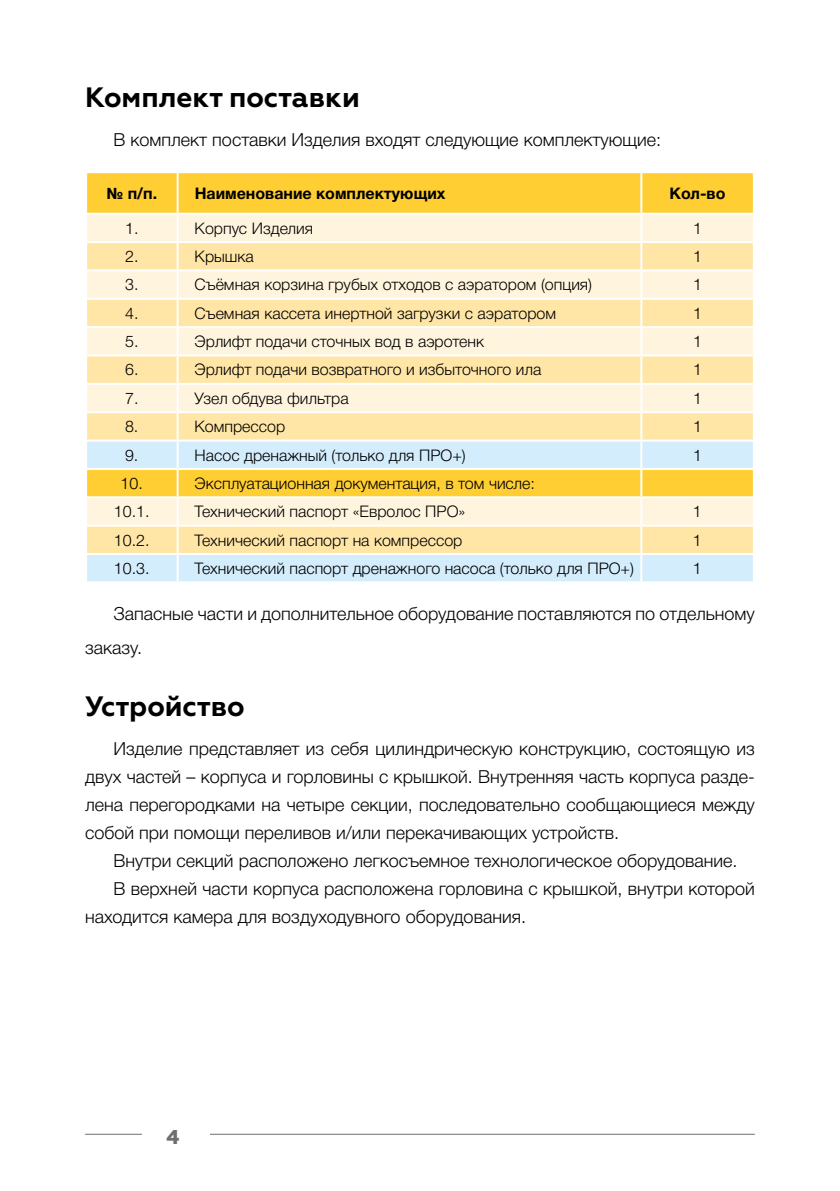
<style>
.page{position:relative;width:840px;height:1191px;background:#fff}
.page>*{position:absolute;margin:0;border:0;box-sizing:border-box;transform-origin:0 0}
.t1{font:700 28px "Geometria";color:#000}
.t2{font:800 20px "Geometria";color:#706f6f}
.t3{font:300 18px/28px "Helvetica Neue Cyr";color:#000}
.t4{font:300 16px "Helvetica Neue Cyr";color:#000}
.t5{font:700 16px "Helvetica Neue Cyr";color:#000}
</style>
<div class="page">
<hr style="left:85px;top:1133px;width:57px;height:1px;background:#706f6f">
<hr style="left:210px;top:1133px;width:544px;height:1px;background:#706f6f">
<div style="left:87px;top:173px;width:665px;height:40px;background:#ffce32"></div>
<div style="left:87px;top:215px;width:665px;height:26px;background:#fff5de"></div>
<svg style="left:87px;top:243px;width:665px;height:310px;background:#ffebba"></svg>
<svg style="left:87px;top:300px;width:665px;height:83px;background:#ffebb9"></svg>
<svg style="left:87px;top:385px;width:665px;height:139px;background:#fff0cc"></svg>
<svg style="left:87px;top:441px;width:665px;height:55px;background:#e9de99"></svg>
<div style="left:87px;top:555px;width:665px;height:26px;background:#d4edfc"></div>
<hr style="left:176px;top:173px;width:2px;height:40px;background:#fff">
<hr style="left:640px;top:173px;width:2px;height:40px;background:#fff">
<hr style="left:176px;top:215px;width:2px;height:26px;background:#fff">
<hr style="left:640px;top:215px;width:2px;height:26px;background:#fff">
<hr style="left:176px;top:243px;width:2px;height:26px;background:#fff">
<hr style="left:640px;top:243px;width:2px;height:26px;background:#fff">
<hr style="left:85px;top:269px;width:92px;height:2px;background:#fff">
<hr style="left:177px;top:269px;width:464px;height:2px;background:#fff">
<hr style="left:176px;top:271px;width:2px;height:27px;background:#fff">
<hr style="left:641px;top:269px;width:113px;height:2px;background:#fff">
<hr style="left:640px;top:271px;width:2px;height:27px;background:#fff">
<hr style="left:85px;top:298px;width:92px;height:2px;background:#fff">
<hr style="left:177px;top:298px;width:464px;height:2px;background:#fff">
<hr style="left:176px;top:300px;width:2px;height:26px;background:#fff">
<hr style="left:641px;top:298px;width:113px;height:2px;background:#fff">
<hr style="left:640px;top:300px;width:2px;height:26px;background:#fff">
<hr style="left:85px;top:326px;width:92px;height:2px;background:#fff">
<hr style="left:177px;top:326px;width:464px;height:2px;background:#fff">
<hr style="left:176px;top:328px;width:2px;height:26px;background:#fff">
<hr style="left:641px;top:326px;width:113px;height:2px;background:#fff">
<hr style="left:640px;top:328px;width:2px;height:26px;background:#fff">
<hr style="left:85px;top:354px;width:92px;height:2px;background:#fff">
<hr style="left:177px;top:354px;width:464px;height:2px;background:#fff">
<hr style="left:176px;top:356px;width:2px;height:27px;background:#fff">
<hr style="left:641px;top:354px;width:113px;height:2px;background:#fff">
<hr style="left:640px;top:356px;width:2px;height:27px;background:#fff">
<hr style="left:85px;top:383px;width:92px;height:2px;background:#fff">
<hr style="left:177px;top:383px;width:464px;height:2px;background:#fff">
<hr style="left:176px;top:385px;width:2px;height:26px;background:#fff">
<hr style="left:641px;top:383px;width:113px;height:2px;background:#fff">
<hr style="left:640px;top:385px;width:2px;height:26px;background:#fff">
<hr style="left:85px;top:411px;width:92px;height:2px;background:#fff">
<hr style="left:177px;top:411px;width:464px;height:2px;background:#fff">
<hr style="left:176px;top:413px;width:2px;height:26px;background:#fff">
<hr style="left:641px;top:411px;width:113px;height:2px;background:#fff">
<hr style="left:640px;top:413px;width:2px;height:26px;background:#fff">
<hr style="left:85px;top:439px;width:92px;height:2px;background:#fff">
<hr style="left:177px;top:439px;width:464px;height:2px;background:#fff">
<hr style="left:176px;top:441px;width:2px;height:27px;background:#fff">
<hr style="left:641px;top:439px;width:113px;height:2px;background:#fff">
<hr style="left:640px;top:441px;width:2px;height:27px;background:#fff">
<hr style="left:85px;top:468px;width:92px;height:2px;background:#fff">
<hr style="left:177px;top:468px;width:464px;height:2px;background:#fff">
<hr style="left:176px;top:470px;width:2px;height:26px;background:#fff">
<hr style="left:641px;top:468px;width:113px;height:2px;background:#fff">
<hr style="left:640px;top:470px;width:2px;height:26px;background:#fff">
<hr style="left:85px;top:496px;width:92px;height:2px;background:#fff">
<hr style="left:177px;top:496px;width:464px;height:2px;background:#fff">
<hr style="left:176px;top:498px;width:2px;height:26px;background:#fff">
<hr style="left:641px;top:496px;width:113px;height:2px;background:#fff">
<hr style="left:640px;top:498px;width:2px;height:26px;background:#fff">
<hr style="left:85px;top:524px;width:92px;height:2px;background:#fff">
<hr style="left:177px;top:524px;width:464px;height:2px;background:#fff">
<hr style="left:176px;top:526px;width:2px;height:27px;background:#fff">
<hr style="left:641px;top:524px;width:113px;height:2px;background:#fff">
<hr style="left:640px;top:526px;width:2px;height:27px;background:#fff">
<hr style="left:176px;top:555px;width:2px;height:26px;background:#fff">
<hr style="left:640px;top:555px;width:2px;height:26px;background:#fff">
<h1 class="t1" style="left:85px;top:80px;width:276px">Комплект поставки</h1>
<p class="t3" style="left:113px;top:126px;width:548px">В комплект поставки Изделия входят следующие комплектующие:</p>
<p class="t5" style="left:106px;top:184px;width:52px">№ п/п.</p>
<p class="t5" style="left:194px;top:184px;width:252px">Наименование комплектующих</p>
<p class="t5" style="left:669px;top:184px;width:57px">Кол-во</p>
<p class="t4" style="left:125px;top:219px;width:15px">1.</p>
<p class="t4" style="left:194px;top:219px;width:120px">Корпус Изделия</p>
<p class="t4" style="left:692px;top:219px;width:10px">1</p>
<p class="t4" style="left:125px;top:247px;width:15px">2.</p>
<p class="t4" style="left:194px;top:247px;width:61px">Крышка</p>
<p class="t4" style="left:692px;top:247px;width:10px">1</p>
<p class="t4" style="left:125px;top:276px;width:15px">3.</p>
<p class="t4" style="left:194px;top:276px;width:399px">Съёмная корзина грубых отходов с аэратором (опция)</p>
<p class="t4" style="left:692px;top:276px;width:10px">1</p>
<p class="t4" style="left:125px;top:304px;width:15px">4.</p>
<p class="t4" style="left:194px;top:304px;width:363px">Съемная кассета инертной загрузки с аэратором</p>
<p class="t4" style="left:692px;top:304px;width:10px">1</p>
<p class="t4" style="left:125px;top:333px;width:15px">5.</p>
<p class="t4" style="left:194px;top:333px;width:291px">Эрлифт подачи сточных вод в аэротенк</p>
<p class="t4" style="left:692px;top:333px;width:10px">1</p>
<p class="t4" style="left:125px;top:361px;width:15px">6.</p>
<p class="t4" style="left:194px;top:361px;width:348px">Эрлифт подачи возвратного и избыточного ила</p>
<p class="t4" style="left:692px;top:361px;width:10px">1</p>
<p class="t4" style="left:125px;top:389px;width:15px">7.</p>
<p class="t4" style="left:194px;top:389px;width:156px">Узел обдува фильтра</p>
<p class="t4" style="left:692px;top:389px;width:10px">1</p>
<p class="t4" style="left:125px;top:418px;width:15px">8.</p>
<p class="t4" style="left:194px;top:418px;width:92px">Компрессор</p>
<p class="t4" style="left:692px;top:418px;width:10px">1</p>
<p class="t4" style="left:125px;top:446px;width:15px">9.</p>
<p class="t4" style="left:194px;top:446px;width:272px">Насос дренажный (только для ПРО+)</p>
<p class="t4" style="left:692px;top:446px;width:10px">1</p>
<p class="t4" style="left:120px;top:474px;width:24px">10.</p>
<p class="t4" style="left:194px;top:474px;width:342px">Эксплуатационная документация, в том числе:</p>
<p class="t4" style="left:114px;top:503px;width:37px">10.1.</p>
<p class="t4" style="left:194px;top:503px;width:272px">Технический паспорт «Евролос ПРО»</p>
<p class="t4" style="left:692px;top:503px;width:10px">1</p>
<p class="t4" style="left:114px;top:531px;width:37px">10.2.</p>
<p class="t4" style="left:194px;top:531px;width:269px">Технический паспорт на компрессор</p>
<p class="t4" style="left:692px;top:531px;width:10px">1</p>
<p class="t4" style="left:114px;top:559px;width:37px">10.3.</p>
<p class="t4" style="left:194px;top:559px;width:441px">Технический паспорт дренажного насоса (только для ПРО+)</p>
<p class="t4" style="left:692px;top:559px;width:10px">1</p>
<p class="t3" style="left:85px;top:597px;width:671px;line-height:33.6px;text-indent:28px">Запасные части и дополнительное оборудование поставляются по отдельному заказу.</p>
<h1 class="t1" style="left:85px;top:689px;width:161px">Устройство</h1>
<p class="t3" style="left:85px;top:735px;width:671px;text-align:justify;text-indent:28px">Изделие представляет из себя цилиндрическую конструкцию, состоящую из двух частей – корпуса и горловины с крышкой. Внутренняя часть корпуса разде&shy;лена перегородками на четыре секции, последовательно сообщающиеся между собой при помощи переливов и/или перекачивающих устройств.</p>
<p class="t3" style="left:113px;top:847px;width:625px">Внутри секций расположено легкосъемное технологическое оборудование.</p>
<p class="t3" style="left:113px;top:875px;width:642px">В верхней части корпуса расположена горловина с крышкой, внутри которой</p>
<p class="t3" style="left:85px;top:903px;width:442px">находится камера для воздуходувного оборудования.</p>
<p class="t2" style="left:166px;top:1125px;width:14px">4</p>
</div>
